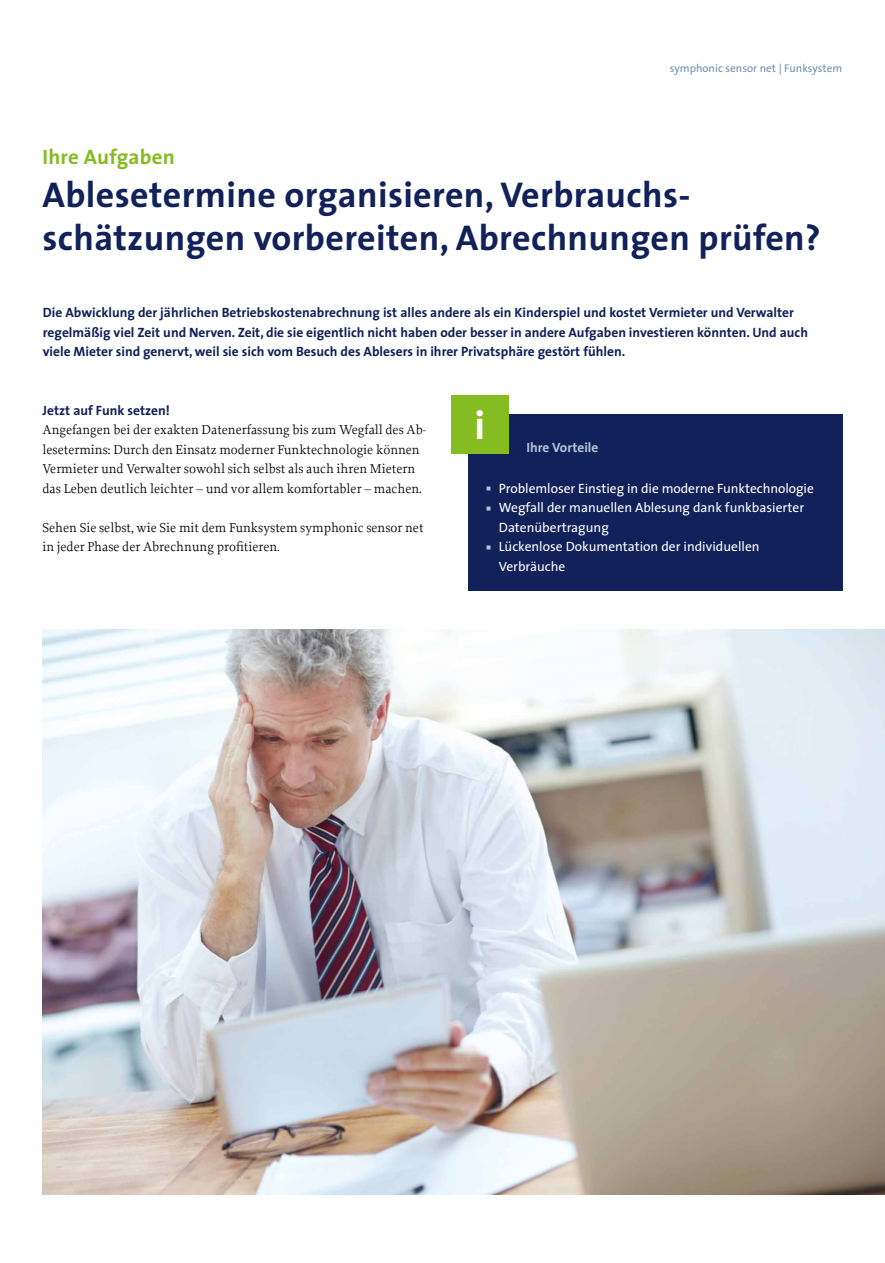
<style>
.page{position:relative;width:885px;height:1263px;background:#fff}
.page>*{position:absolute;margin:0;border:0;box-sizing:border-box;transform-origin:0 0}
.t1{font:700 40.5px "Ista The Sans";color:#fff}
.t2{font:700 36px/43.2px "Ista The Sans";letter-spacing:.01em;color:#112159}
.t3{font:700 21px "Ista The Sans";letter-spacing:.01em;color:#85bc22}
.t4{font:700 13.5px/19.5px "Ista The Sans";color:#112159}
.t5{font:13.5px/19.5px "Ista Proforma";color:#000}
.t6{font:13.5px/19.5px "Ista The Sans";color:#fff}
.t7{font:700 13.5px "Ista The Sans";color:#b6c4da}
.t8{font:11.25px "Ista The Sans";color:#718fb4}
.s1{color:#b6c4da}
</style>
<div class="page">
<div style="left:468px;top:414px;width:374px;height:176px;background:#112159"></div>
<div style="left:451px;top:395px;width:57px;height:59px;background:#85bc22"></div>
<img style="left:43px;top:629px;width:841px;height:566px">
<p class="t8" style="left:669px;top:59px;width:174px">symphonic sensor net | Funksystem</p>
<h3 class="t3" style="left:43px;top:139px;width:134px">Ihre Aufgaben</h3>
<h2 class="t2" style="left:43px;top:173px;width:779px">Ablesetermine organisieren, Verbrauchs&shy;schätzungen vorbereiten, Abrechnungen prüfen?</h2>
<p class="t4" style="left:43px;top:302px;width:766px">Die Abwicklung der jährlichen Betriebskostenabrechnung ist alles andere als ein Kinderspiel und kostet Vermieter und Verwalter regelmäßig viel Zeit und Nerven. Zeit, die sie eigentlich nicht haben oder besser in andere Aufgaben investieren könnten. Und auch viele Mieter sind genervt, weil sie sich vom Besuch des Ablesers in ihrer Privatsphäre gestört fühlen.</p>
<p class="t4" style="left:43px;top:400px;width:129px">Jetzt auf Funk setzen!</p>
<p class="t5" style="left:43px;top:420px;width:385px">Angefangen bei der exakten Datenerfassung bis zum Wegfall des Ab&shy;lesetermins: Durch den Einsatz moderner Funktechnologie können Vermieter und Verwalter sowohl sich selbst als auch ihren Mietern das Leben deutlich leichter – und vor allem komfortabler – machen.</p>
<p class="t5" style="left:43px;top:517px;width:382px">Sehen Sie selbst, wie Sie mit dem Funksystem symphonic sensor net in jeder Phase der Abrechnung profitieren.</p>
<h1 class="t1" style="left:474px;top:391px;width:12px">i</h1>
<p class="t7" style="left:526px;top:436px;width:73px">Ihre Vorteile</p>
<p class="t6" style="left:486px;top:478px;width:329px"><span class="s1">■</span> Problemloser Einstieg in die moderne Funktechnologie</p>
<p class="t6" style="left:499px;top:497px;width:307px;text-indent:-13px"><span class="s1">■</span> Wegfall der manuellen Ablesung dank funkbasierter<br>Datenübertragung</p>
<p class="t6" style="left:499px;top:536px;width:262px;text-indent:-13px"><span class="s1">■</span> Lückenlose Dokumentation der individuellen<br>Verbräuche</p>
</div>
